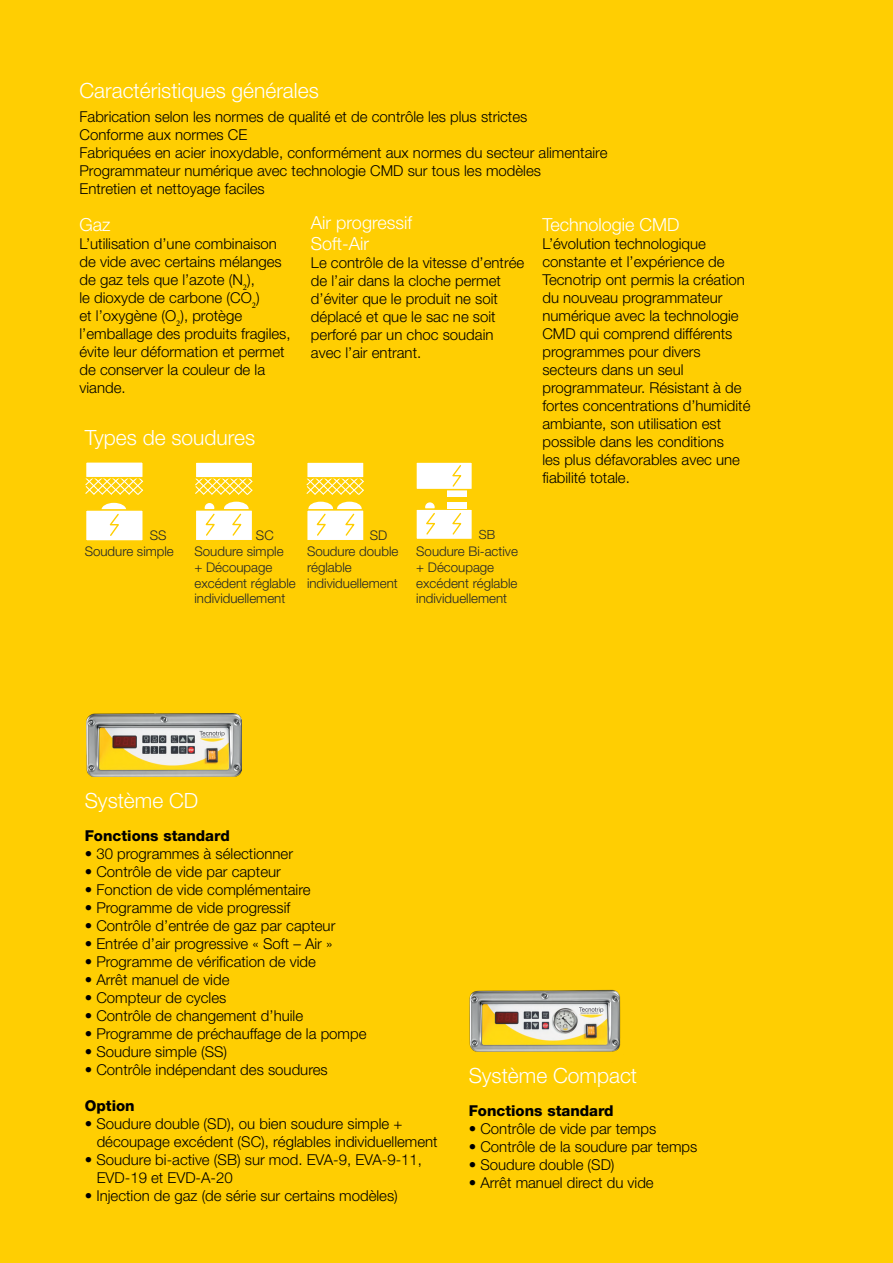
<style>
.page{position:relative;width:893px;height:1263px;background:#ffce02}
.page>*{position:absolute;margin:0;border:0;box-sizing:border-box;transform-origin:0 0}
.t1{font:300 21px "Helvetica Neue";color:#fff}
.t2{font:300 18px/21.6px "Helvetica Neue";color:#fff}
.t3{font:300 15px/18px "Helvetica Neue";color:#000}
.t4{font:800 15px "Helvetica Neue";color:#000}
.t5{font:300 13.35px/15.9px "Helvetica Neue";color:#232629}
.t6{font:300 12.6px "Helvetica Neue";color:#232629}
</style>
<div class="page">
<img style="left:469px;top:989px;width:152px;height:63px">
<img style="left:86px;top:714px;width:155px;height:63px">
<div style="left:205px;top:503px;width:9px;height:10px;background:#fff;border-radius:50%"></div>
<svg style="left:195px;top:479px;width:58px;height:16px"></svg>
<div style="left:224px;top:502px;width:25px;height:14px;background:#fff;border-radius:50%"></div>
<div style="left:194px;top:461px;width:59px;height:18px;background:#fff;border:2px solid #ffce02"></div>
<div style="left:194px;top:509px;width:59px;height:32px;background:#fff;border:2px solid #ffce02"></div>
<svg style="left:232px;top:513px;width:10px;height:23px"></svg>
<svg style="left:205px;top:513px;width:10px;height:23px"></svg>
<div style="left:308px;top:502px;width:25px;height:14px;background:#fff;border-radius:50%"></div>
<svg style="left:306px;top:479px;width:58px;height:16px"></svg>
<div style="left:337px;top:502px;width:25px;height:14px;background:#fff;border-radius:50%"></div>
<div style="left:306px;top:461px;width:59px;height:18px;background:#fff;border:2px solid #ffce02"></div>
<div style="left:306px;top:509px;width:59px;height:32px;background:#fff;border:2px solid #ffce02"></div>
<svg style="left:345px;top:513px;width:10px;height:23px"></svg>
<svg style="left:316px;top:513px;width:10px;height:23px"></svg>
<svg style="left:85px;top:478px;width:59px;height:17px"></svg>
<div style="left:101px;top:503px;width:25px;height:14px;background:#fff;border-radius:50%"></div>
<div style="left:85px;top:461px;width:59px;height:17px;background:#fff;border:2px solid #ffce02"></div>
<div style="left:85px;top:509px;width:59px;height:33px;background:#fff;border:2px solid #ffce02"></div>
<svg style="left:109px;top:513px;width:10px;height:23px"></svg>
<svg style="left:425px;top:502px;width:10px;height:10px"></svg>
<div style="left:415px;top:508px;width:58px;height:32px;background:#fff;border:2px solid #ffce02"></div>
<svg style="left:452px;top:513px;width:10px;height:22px"></svg>
<svg style="left:426px;top:513px;width:9px;height:22px"></svg>
<div style="left:447px;top:490px;width:20px;height:7px;background:#fff"></div>
<div style="left:447px;top:502px;width:20px;height:6px;background:#fff"></div>
<div style="left:415px;top:461px;width:58px;height:29px;background:#fff;border:2px solid #ffce02"></div>
<svg style="left:450px;top:465px;width:13px;height:23px"></svg>
<h1 class="t1" style="left:80px;top:78px;width:241px">Caractéristiques générales</h1>
<p class="t3" style="left:80px;top:107px;width:529px">Fabrication selon les normes de qualité et de contrôle les plus strictes<br>Conforme aux normes CE<br>Fabriquées en acier inoxydable, conformément aux normes du secteur alimentaire Programmateur numérique avec technologie CMD sur tous les modèles<br>Entretien et nettoyage faciles</p>
<p class="t2" style="left:80px;top:213px;width:33px">Gaz</p>
<p class="t3" style="left:80px;top:234px;width:213px">L’utilisation d’une combinaison de vide avec certains mélanges de gaz tels que l’azote (N<sub>2</sub>),<br>le dioxyde de carbone (CO<sub>2</sub>)<br>et l’oxygène (O<sub>2</sub>), protège l’emballage des produits fragiles, évite leur déformation et permet de conserver la couleur de la viande.</p>
<p class="t2" style="left:311px;top:211px;width:103px">Air progressif<br>Soft-Air</p>
<p class="t3" style="left:311px;top:254px;width:215px">Le contrôle de la vitesse d’entrée de l’air dans la cloche permet d’éviter que le produit ne soit déplacé et que le sac ne soit perforé par un choc soudain avec l’air entrant.</p>
<p class="t2" style="left:542px;top:213px;width:139px">Technologie CMD</p>
<p class="t3" style="left:542px;top:234px;width:210px">L’évolution technologique constante et l’expérience de<br>Tecnotrip ont permis la création du nouveau programmateur numérique avec la technologie<br>CMD qui comprend différents programmes pour divers secteurs dans un seul programmateur. Résistant à de fortes concentrations d’humidité ambiante, son utilisation est possible dans les conditions<br>les plus défavorables avec une fiabilité totale.</p>
<h1 class="t1" style="left:85px;top:425px;width:172px">Types de soudures</h1>
<p class="t5" style="left:150px;top:527px;width:18px">SS</p>
<p class="t5" style="left:85px;top:543px;width:91px">Soudure simple</p>
<p class="t5" style="left:256px;top:527px;width:19px">SC</p>
<p class="t5" style="left:194px;top:543px;width:103px">Soudure simple<br>+ Découpage excédent réglable individuellement</p>
<p class="t5" style="left:370px;top:527px;width:19px">SD</p>
<p class="t5" style="left:307px;top:543px;width:93px">Soudure double réglable individuellement</p>
<p class="t6" style="left:479px;top:527px;width:18px">SB</p>
<p class="t5" style="left:416px;top:543px;width:103px">Soudure Bi-active + Découpage excédent réglable individuellement</p>
<h1 class="t1" style="left:85px;top:787px;width:115px">Système CD</h1>
<p class="t4" style="left:85px;top:826px;width:147px">Fonctions standard</p>
<p class="t3" style="left:85px;top:844px;width:210px">• 30 programmes à sélectionner</p>
<p class="t3" style="left:85px;top:862px;width:198px">• Contrôle de vide par capteur</p>
<p class="t3" style="left:85px;top:880px;width:227px">• Fonction de vide complémentaire</p>
<p class="t3" style="left:85px;top:898px;width:207px">• Programme de vide progressif</p>
<p class="t3" style="left:85px;top:916px;width:252px">• Contrôle d’entrée de gaz par capteur</p>
<p class="t3" style="left:85px;top:934px;width:249px">• Entrée d’air progressive « Soft – Air »</p>
<p class="t3" style="left:85px;top:952px;width:233px">• Programme de vérification de vide</p>
<p class="t3" style="left:85px;top:970px;width:146px">• Arrêt manuel de vide</p>
<p class="t3" style="left:85px;top:988px;width:143px">• Compteur de cycles</p>
<p class="t3" style="left:85px;top:1006px;width:220px">• Contrôle de changement d’huile</p>
<p class="t3" style="left:85px;top:1024px;width:283px">• Programme de préchauffage de la pompe</p>
<p class="t3" style="left:85px;top:1042px;width:144px">• Soudure simple (SS)</p>
<p class="t3" style="left:85px;top:1060px;width:245px">• Contrôle indépendant des soudures</p>
<p class="t4" style="left:85px;top:1096px;width:52px">Option</p>
<p class="t3" style="left:97px;top:1114px;width:342px;text-indent:-12px">• Soudure double (SD), ou bien soudure simple + découpage excédent (SC), réglables individuellement</p>
<p class="t3" style="left:97px;top:1150px;width:327px;text-indent:-12px">• Soudure bi-active (SB) sur mod. EVA-9, EVA-9-11,<br>EVD-19 et EVD-A-20</p>
<p class="t3" style="left:85px;top:1186px;width:315px">• Injection de gaz (de série sur certains modèles)</p>
<h1 class="t1" style="left:469px;top:1062px;width:170px">Système Compact</h1>
<p class="t4" style="left:469px;top:1101px;width:147px">Fonctions standard</p>
<p class="t3" style="left:469px;top:1119px;width:189px">• Contrôle de vide par temps</p>
<p class="t3" style="left:469px;top:1137px;width:230px">• Contrôle de la soudure par temps</p>
<p class="t3" style="left:469px;top:1155px;width:147px">• Soudure double (SD)</p>
<p class="t3" style="left:469px;top:1173px;width:187px">• Arrêt manuel direct du vide</p>
</div>
